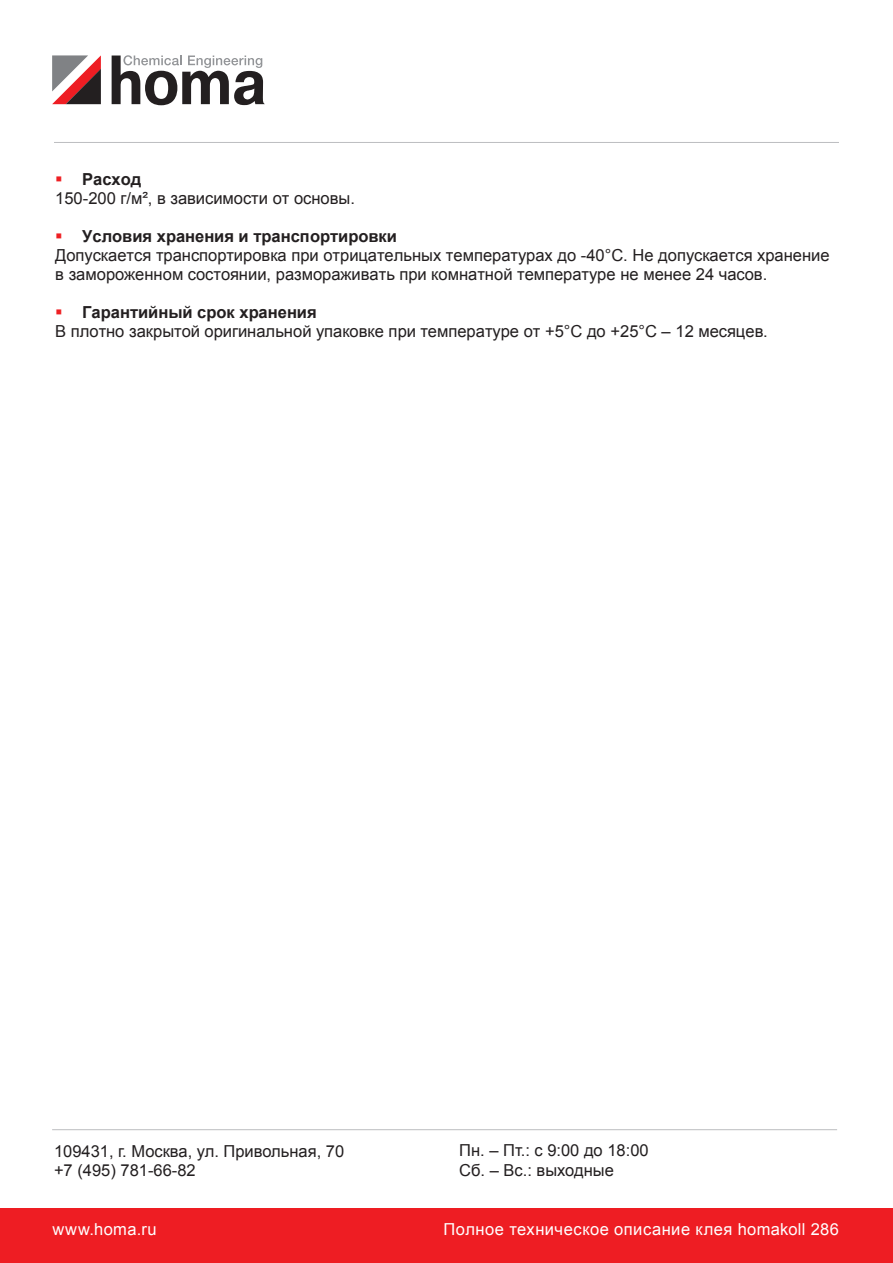
<style>
.page{position:relative;width:893px;height:1263px;background:#fff}
.page>*{position:absolute;margin:0;border:0;box-sizing:border-box;transform-origin:0 0}
.t1{font:16.5px/19px "Arial";color:#231f20}
.t2{font:16.5px/19.8px "Arial";color:#231f20}
.t3{font:16.5px "Arial";letter-spacing:.03em;color:#fff}
.s1{color:#ee1f23}
.s2{font-weight:700}
.s3{font-style:inherit}
</style>
<div class="page">
<div style="left:0;top:1209px;width:893px;height:54px;background:#ee1d23"></div>
<hr style="left:52px;top:1129px;width:785px;height:1px;background:#bcbdc0">
<svg style="left:112px;top:55px;width:153px;height:50px"></svg>
<svg style="left:52px;top:55px;width:49px;height:49px"></svg>
<hr style="left:54px;top:142px;width:785px;height:1px;background:#bcbdc0">
<p class="t1" style="left:55px;top:170px;width:301px"><span class="s1">▪</span> <span class="s2">Расход<br></span><span class="s3">150-200</span> г/м²<span class="s3">,</span> в зависимости от основы<span class="s3">.</span></p>
<p class="t1" style="left:55px;top:227px;width:776px"><span class="s1">▪</span> <span class="s2">Условия хранения и транспортировки<br></span>Допускается транспортировка при отрицательных температурах до <span class="s3">-</span>40°С. Не допускается хранение в замороженном состоянии, размораживать при комнатной температуре не менее 24 часов.</p>
<p class="t1" style="left:55px;top:303px;width:714px"><span class="s1">▪</span> <span class="s2">Гарантийный срок хранения<br></span>В плотно закрытой оригинальной упаковке при температуре от +<span class="s3">5</span>°С до +25°С – 12 месяцев.</p>
<p class="t2" style="left:54px;top:1141px;width:292px">109431, г. Москва, ул. Привольная, 70 +7 (495) 781-66-82</p>
<p class="t2" style="left:459px;top:1140px;width:191px">Пн. – Пт.: с 9:00 до 18:00<br>Сб. – Вс.: выходные</p>
<p class="t3" style="left:52px;top:1218px;width:106px">www.homa.ru</p>
<p class="t3" style="left:443px;top:1218px;width:397px">Полное техническое описание клея homakoll 286</p>
</div>
